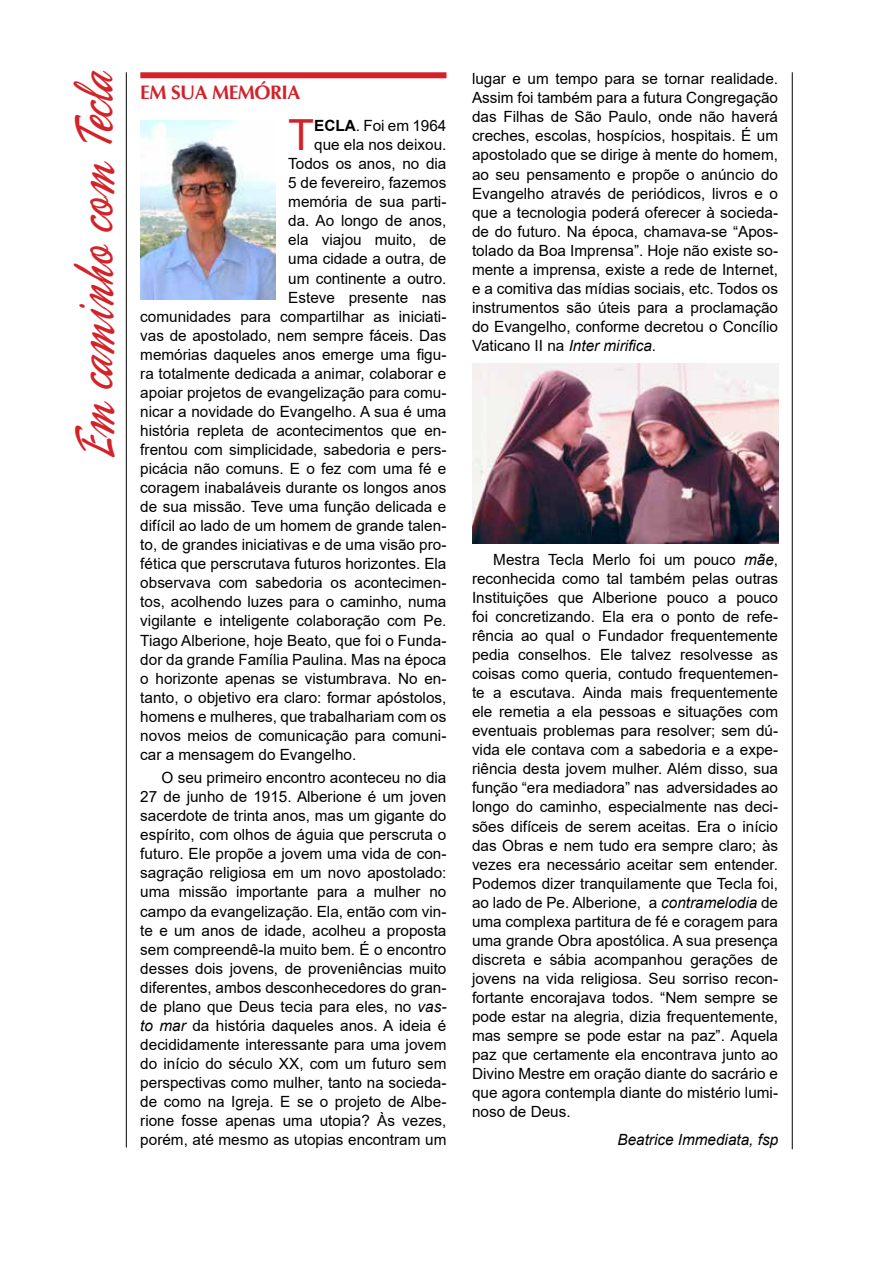
<style>
.page{position:relative;width:893px;height:1263px;background:#fff}
.page>*{position:absolute;margin:0;border:0;box-sizing:border-box;transform-origin:0 0}
.t1{font:57px "Phoenix Script FLF";color:#d2232a;scale:.7 1}
.t2{font:42.9px "Arial";color:#d2232a}
.t3{font:700 19.5px "Optima";letter-spacing:-.025em;color:#d2232a}
.t4{font:15.45px/19px "Arial";color:#000;text-align:justify}
.t5{font:italic 15.45px "Arial";color:#000}
.s1{font-weight:700}
.s2{font-style:italic}
</style>
<div class="page">
<hr style="left:792px;top:72px;width:1px;height:1077px;background:#000">
<hr style="left:126px;top:72px;width:1px;height:1075px;background:#000">
<div style="left:140px;top:72px;width:306px;height:6px;background:#d2232a"></div>
<img style="left:140px;top:120px;width:136px;height:179px">
<img style="left:472px;top:364px;width:306px;height:179px">
<h1 class="t1" style="left:65px;top:460px;width:560px;rotate:-90deg">Em caminho com Tecla</h1>
<p class="t3" style="left:140px;top:80px;width:44px">EM SUA</p>
<p class="t3" style="left:212px;top:80px;width:15px">MEM</p>
<p class="t3" style="left:255px;top:80px;width:44px">ÓRIA</p>
<h2 class="t2" style="left:288px;top:106px;width:27px">T</h2>
<p class="t4" style="left:314px;top:116px;width:134px"><span class="s1">ECLA</span>. Foi em 1964</p>
<p class="t4" style="left:314px;top:135px;width:134px">que ela nos deixou.</p>
<p class="t4" style="left:288px;top:154px;width:160px">Todos os anos, no dia</p>
<p class="t4" style="left:288px;top:173px;width:160px">5 de fevereiro, fazemos</p>
<p class="t4" style="left:288px;top:192px;width:160px">memória de sua parti-</p>
<p class="t4" style="left:288px;top:211px;width:160px">da. Ao longo de anos,</p>
<p class="t4" style="left:288px;top:230px;width:160px">ela viajou muito, de</p>
<p class="t4" style="left:288px;top:249px;width:160px">uma cidade a outra, de</p>
<p class="t4" style="left:288px;top:268px;width:160px">um continente a outro.</p>
<p class="t4" style="left:288px;top:287px;width:160px">Esteve presente nas</p>
<p class="t4" style="left:140px;top:307px;width:308px">comunidades para compartilhar as iniciati-</p>
<p class="t4" style="left:140px;top:326px;width:308px">vas de apostolado, nem sempre fáceis. Das</p>
<p class="t4" style="left:140px;top:345px;width:308px">memórias daqueles anos emerge uma figu-</p>
<p class="t4" style="left:140px;top:364px;width:308px">ra totalmente dedicada a animar, colaborar e</p>
<p class="t4" style="left:140px;top:383px;width:308px">apoiar projetos de evangelização para comu-</p>
<p class="t4" style="left:140px;top:402px;width:308px">nicar a novidade do Evangelho. A sua é uma</p>
<p class="t4" style="left:140px;top:421px;width:308px">história repleta de acontecimentos que en-</p>
<p class="t4" style="left:140px;top:440px;width:308px">frentou com simplicidade, sabedoria e pers-</p>
<p class="t4" style="left:140px;top:459px;width:308px">picácia não comuns. E o fez com uma fé e</p>
<p class="t4" style="left:140px;top:478px;width:308px">coragem inabaláveis durante os longos anos</p>
<p class="t4" style="left:140px;top:497px;width:308px">de sua missão. Teve uma função delicada e</p>
<p class="t4" style="left:140px;top:516px;width:308px">difícil ao lado de um homem de grande talen-</p>
<p class="t4" style="left:140px;top:535px;width:308px">to, de grandes iniciativas e de uma visão pro-</p>
<p class="t4" style="left:140px;top:554px;width:308px">fética que perscrutava futuros horizontes. Ela</p>
<p class="t4" style="left:140px;top:573px;width:308px">observava com sabedoria os acontecimen-</p>
<p class="t4" style="left:140px;top:592px;width:308px">tos, acolhendo luzes para o caminho, numa</p>
<p class="t4" style="left:140px;top:611px;width:308px">vigilante e inteligente colaboração com Pe.</p>
<p class="t4" style="left:140px;top:630px;width:308px">Tiago Alberione, hoje Beato, que foi o Funda-</p>
<p class="t4" style="left:140px;top:649px;width:308px">dor da grande Família Paulina. Mas na época</p>
<p class="t4" style="left:140px;top:668px;width:308px">o horizonte apenas se vistumbrava. No en-</p>
<p class="t4" style="left:140px;top:688px;width:308px">tanto, o objetivo era claro: formar apóstolos,</p>
<p class="t4" style="left:140px;top:707px;width:308px">homens e mulheres, que trabalhariam com os</p>
<p class="t4" style="left:140px;top:726px;width:308px">novos meios de comunicação para comuni-</p>
<p class="t4" style="left:140px;top:745px;width:217px">car a mensagem do Evangelho.</p>
<p class="t4" style="left:140px;top:768px;width:308px;text-indent:21px">O seu primeiro encontro aconteceu no dia 27 de junho de 1915. Alberione é um joven sacerdote de trinta anos, mas um gigante do espírito, com olhos de águia que perscruta o futuro. Ele propõe a jovem uma vida de con&shy;sagração religiosa em um novo apostolado: uma missão importante para a mulher no campo da evangelização. Ela, então com vin&shy;te e um anos de idade, acolheu a proposta sem compreendê-la muito bem. é o encontro desses dois jovens, de proveniências muito diferentes, ambos desconhecedores do gran&shy;de plano que Deus tecia para eles, no <span class="s2">vas&shy;to mar</span> da história daqueles anos. A ideia é decididamente interessante para uma jovem do início do século XX, com um futuro sem perspectivas como mulher, tanto na socieda&shy;de como na Igreja. E se o projeto de Albe&shy;rione fosse apenas uma utopia? Às vezes, porém, até mesmo as utopias encontram um</p>
<p class="t4" style="left:472px;top:69px;width:308px">lugar e um tempo para se tornar realidade.<br>Assim foi também para a futura Congregação das Filhas de São Paulo, onde não haverá creches, escolas, hospícios, hospitais. É um apostolado que se dirige à mente do homem, ao seu pensamento e propõe o anúncio do Evangelho através de periódicos, livros e o que a tecnologia poderá oferecer à socieda&shy;de do futuro. Na época, chamava-se “Apos&shy;tolado da Boa Imprensa”. Hoje não existe so&shy;mente a imprensa, existe a rede de Internet, e a comitiva das mídias sociais, etc. Todos os instrumentos são úteis para a proclamação do Evangelho, conforme decretou o Concílio Vaticano II na <span class="s2">Inter mirifica</span>.</p>
<p class="t4" style="left:472px;top:550px;width:308px;text-indent:21px">Mestra Tecla Merlo foi um pouco <span class="s2">mãe</span>, reconhecida como tal também pelas outras Instituições que Alberione pouco a pouco foi concretizando. Ela era o ponto de refe&shy;rência ao qual o Fundador frequentemente pedia conselhos. Ele talvez resolvesse as coisas como queria, contudo frequentemen&shy;te a escutava. Ainda mais frequentemente ele remetia a ela pessoas e situações com eventuais problemas para resolver; sem dú&shy;vida ele contava com a sabedoria e a expe&shy;riência desta jovem mulher. Além disso, sua função “era mediadora” nas adversidades ao longo do caminho, especialmente nas deci&shy;sões difíceis de serem aceitas. Era o início das Obras e nem tudo era sempre claro; às vezes era necessário aceitar sem entender.<br>Podemos dizer tranquilamente que Tecla foi, ao lado de Pe. Alberione, a <span class="s2">contramelodia</span> de uma complexa partitura de fé e coragem para uma grande Obra apostólica. A sua presença discreta e sábia acompanhou gerações de jovens na vida religiosa. Seu sorriso recon&shy;fortante encorajava todos. “Nem sempre se pode estar na alegria, dizia frequentemente, mas sempre se pode estar na paz”. Aquela paz que certamente ela encontrava junto ao Divino Mestre em oração diante do sacrário e que agora contempla diante do mistério lumi&shy;noso de Deus.</p>
<p class="t5" style="left:617px;top:1129px;width:162px">Beatrice Immediata, fsp</p>
</div>
